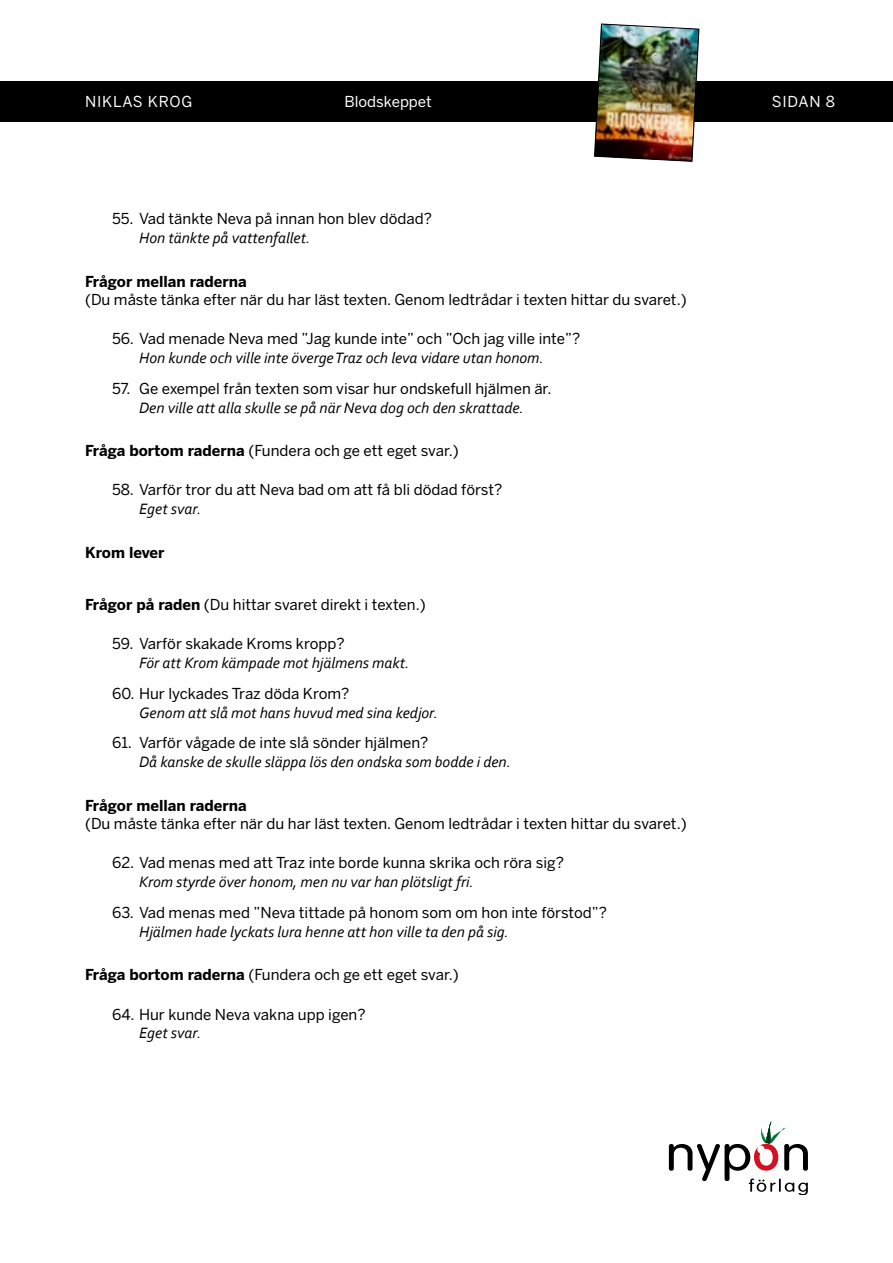
<style>
.page{position:relative;width:893px;height:1263px;background:#fff}
.page>*{position:absolute;margin:0;border:0;box-sizing:border-box;transform-origin:0 0}
.t1{font:italic 15.75px "Corbel";color:#000}
.t2{font:15px "Benton Sans";color:#000}
.t3{font:700 15px "Benton Sans";color:#000}
.t4{font:15px "Benton Sans";color:#fff}
.t5{font:15px "Benton Sans";letter-spacing:.05em;color:#fff}
.t6{font:15px "Benton Sans";letter-spacing:.02em;color:#fff}
.s1{font-weight:700}
</style>
<div class="page">
<div style="left:0;top:81px;width:893px;height:40px;background:#000"></div>
<svg style="left:669px;top:1121px;width:139px;height:74px"></svg>
<img style="left:594px;top:23px;width:105px;height:139px">
<p class="t5" style="left:85px;top:93px;width:109px">NIKLAS KROG</p>
<p class="t4" style="left:344px;top:93px;width:89px">Blodskeppet</p>
<p class="t6" style="left:772px;top:93px;width:64px">SIDAN 8</p>
<p class="t2" style="left:112px;top:210px;width:322px">55. Vad tänkte Neva på innan hon blev dödad?</p>
<p class="t1" style="left:139px;top:228px;width:173px">Hon tänkte på vattenfallet.</p>
<p class="t3" style="left:85px;top:273px;width:163px">Frågor mellan raderna</p>
<p class="t2" style="left:85px;top:291px;width:603px">(Du måste tänka efter när du har läst texten. Genom ledtrådar i texten hittar du svaret.)</p>
<p class="t2" style="left:112px;top:330px;width:470px">56. Vad menade Neva med ”Jag kunde inte” och ”Och jag ville inte”?</p>
<p class="t1" style="left:139px;top:348px;width:406px">Hon kunde och ville inte överge Traz och leva vidare utan honom.</p>
<p class="t2" style="left:112px;top:380px;width:441px">57. Ge exempel från texten som visar hur ondskefull hjälmen är.</p>
<p class="t1" style="left:139px;top:398px;width:386px">Den ville att alla skulle se på när Neva dog och den skrattade.</p>
<p class="t2" style="left:85px;top:442px;width:375px"><span class="s1">Fråga bortom raderna</span> (Fundera och ge ett eget svar.)</p>
<p class="t2" style="left:112px;top:481px;width:392px">58. Varför tror du att Neva bad om att få bli dödad först?</p>
<p class="t1" style="left:139px;top:499px;width:64px">Eget svar.</p>
<p class="t3" style="left:85px;top:544px;width:81px">Krom lever</p>
<p class="t2" style="left:85px;top:596px;width:342px"><span class="s1">Frågor på raden</span> (Du hittar svaret direkt i texten.)</p>
<p class="t2" style="left:112px;top:635px;width:234px">59. Varför skakade Kroms kropp?</p>
<p class="t1" style="left:139px;top:653px;width:272px">För att Krom kämpade mot hjälmens makt.</p>
<p class="t2" style="left:112px;top:685px;width:239px">60. Hur lyckades Traz döda Krom?</p>
<p class="t1" style="left:139px;top:703px;width:300px">Genom att slå mot hans huvud med sina kedjor.</p>
<p class="t2" style="left:112px;top:734px;width:318px">61. Varför vågade de inte slå sönder hjälmen?</p>
<p class="t1" style="left:139px;top:752px;width:373px">Då kanske de skulle släppa lös den ondska som bodde i den.</p>
<p class="t3" style="left:85px;top:797px;width:163px">Frågor mellan raderna</p>
<p class="t2" style="left:85px;top:815px;width:603px">(Du måste tänka efter när du har läst texten. Genom ledtrådar i texten hittar du svaret.)</p>
<p class="t2" style="left:112px;top:854px;width:453px">62. Vad menas med att Traz inte borde kunna skrika och röra sig?</p>
<p class="t1" style="left:139px;top:872px;width:336px">Krom styrde över honom, men nu var han plötsligt fri.</p>
<p class="t2" style="left:112px;top:904px;width:496px">63. Vad menas med ”Neva tittade på honom som om hon inte förstod”?</p>
<p class="t1" style="left:139px;top:922px;width:371px">Hjälmen hade lyckats lura henne att hon ville ta den på sig.</p>
<p class="t2" style="left:85px;top:966px;width:375px"><span class="s1">Fråga bortom raderna</span> (Fundera och ge ett eget svar.)</p>
<p class="t2" style="left:112px;top:1005px;width:255px">64. Hur kunde Neva vakna upp igen?</p>
<p class="t1" style="left:139px;top:1023px;width:64px">Eget svar.</p>
</div>
